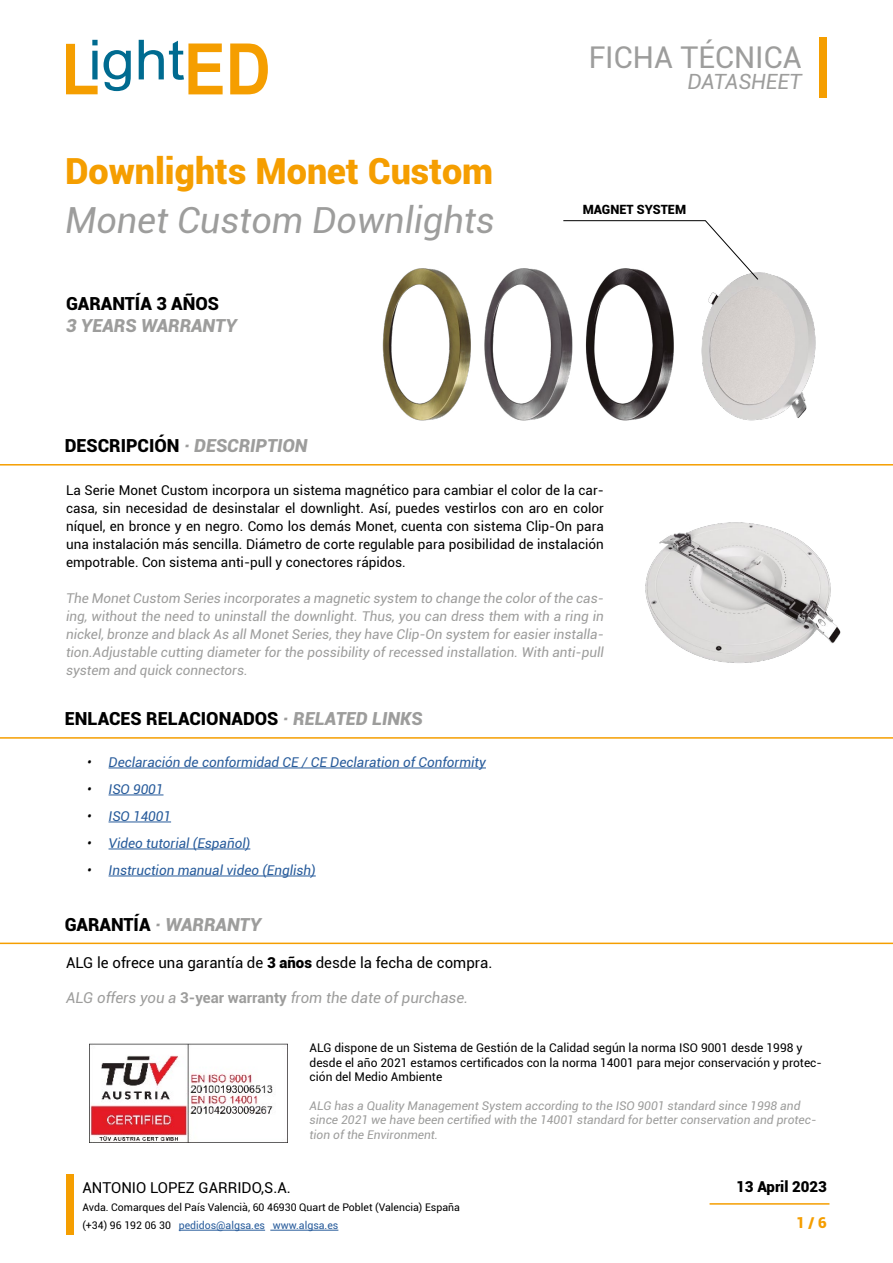
<style>
.page{position:relative;width:893px;height:1263px;background:#fff}
.page>*{position:absolute;margin:0;border:0;box-sizing:border-box;transform-origin:0 0}
.t1{font:900 36px "Roboto";color:#f59e00}
.t2{font:italic 36px "Roboto";color:#9d9d9c}
.t3{font:30px "Roboto";color:#9d9d9c}
.t4{font:italic 21px "Roboto";color:#9d9d9c}
.t5{font:italic 900 18px "Roboto";color:#9d9d9c}
.t6{font:900 18px "Roboto";color:#000}
.t7{font:15px "Roboto";color:#000}
.t8{font:italic 15px "Roboto";color:#9d9d9c}
.t9{font:900 15px "Roboto";color:#000}
.t10{font:900 15px "Roboto";color:#f59e00}
.t11{font:13.5px/18px "Roboto";color:#000;text-align:justify}
.t12{font:italic 13.5px/18px "Roboto";color:#9d9d9c;text-align:justify}
.t13{font:italic 13.5px "Roboto";color:#275b9b}
.t14{font:900 12.75px "Roboto";color:#000}
.t15{font:italic 12px/14.4px "Roboto";color:#9d9d9c}
.t16{font:12px/14.4px "Roboto";color:#000}
.t17{font:10.5px/18px "Roboto";color:#000}
.s1{font-style:normal;color:#000}
.s2{font-style:italic;color:#9d9d9c}
.s3{color:#000}
.s4{font-weight:900}
.s5{font-weight:700;font-style:normal}
.s6{color:#275b9b}
</style>
<div class="page">
<svg style="left:66px;top:40px;width:32px;height:54px"></svg>
<svg style="left:104px;top:50px;width:27px;height:41px"></svg>
<svg style="left:139px;top:40px;width:84px;height:54px"></svg>
<svg style="left:230px;top:44px;width:38px;height:50px"></svg>
<hr style="left:179px;top:1230px;width:86px;height:1px;background:#275b9b">
<hr style="left:270px;top:1230px;width:68px;height:1px;background:#275b9b">
<div style="left:819px;top:37px;width:8px;height:60px;background:#f59e00"></div>
<div style="left:66px;top:1175px;width:8px;height:60px;background:#f59e00"></div>
<hr style="left:710px;top:1203px;width:119px;height:2px;background:#f59e00">
<hr style="left:0;top:464px;width:893px;height:1px;background:#f59e00">
<hr style="left:0;top:737px;width:893px;height:2px;background:#f59e00">
<hr style="left:109px;top:768px;width:377px;height:1px;background:#275b9b">
<hr style="left:109px;top:795px;width:54px;height:1px;background:#275b9b">
<hr style="left:109px;top:822px;width:62px;height:1px;background:#275b9b">
<hr style="left:109px;top:849px;width:141px;height:1px;background:#275b9b">
<hr style="left:109px;top:876px;width:207px;height:1px;background:#275b9b">
<img style="left:89px;top:1043px;width:198px;height:100px">
<hr style="left:0;top:942px;width:893px;height:2px;background:#f59e00">
<img style="left:645px;top:522px;width:196px;height:141px">
<img style="left:730px;top:272px;width:86px;height:149px">
<img style="left:382px;top:268px;width:348px;height:153px">
<svg style="left:563px;top:220px;width:196px;height:60px"></svg>
<h1 class="t1" style="left:65px;top:145px;width:430px">Downlights Monet Custom</h1>
<h1 class="t2" style="left:65px;top:195px;width:431px">Monet Custom Downlights</h1>
<h3 class="t6" style="left:66px;top:291px;width:155px">GARANTÍA 3 AÑOS</h3>
<h3 class="t5" style="left:66px;top:313px;width:172px">3 YEARS WARRANTY</h3>
<h2 class="t3" style="left:589px;top:36px;width:214px">FICHA TÉCNICA</h2>
<h3 class="t4" style="left:687px;top:67px;width:116px">DATASHEET</h3>
<p class="t14" style="left:583px;top:200px;width:105px">MAGNET SYSTEM</p>
<h3 class="t5" style="left:65px;top:433px;width:244px"><span class="s1">DESCRIPCIÓN</span> · DESCRIPTION</h3>
<p class="t11" style="left:66px;top:480px;width:539px">La Serie Monet Custom incorpora un sistema magnético para cambiar el color de la car&shy;casa, sin necesidad de desinstalar el downlight. Así, puedes vestirlos con aro en color níquel, en bronce y en negro. Como los demás Monet, cuenta con sistema Clip-On para una instalación más sencilla. Diámetro de corte regulable para posibilidad de instalación empotrable. Con sistema anti-pull y conectores rápidos.</p>
<p class="t12" style="left:66px;top:588px;width:539px">The Monet Custom Series incorporates a magnetic system to change the color of the cas&shy;ing, without the need to uninstall the downlight. Thus, you can dress them with a ring in nickel, bronze and black As all Monet Series, they have Clip-On system for easier installa&shy;tion.Adjustable cutting diameter for the possibility of recessed installation. With anti-pull system and quick connectors.</p>
<h3 class="t6" style="left:65px;top:706px;width:359px">ENLACES RELACIONADOS <span class="s2">· RELATED LINKS</span></h3>
<p class="t13" style="left:87px;top:753px;width:400px"><span class="s3">•</span> Declaración de conformidad CE / CE Declaration of Conformity</p>
<p class="t13" style="left:87px;top:780px;width:78px"><span class="s3">•</span> ISO 9001</p>
<p class="t13" style="left:87px;top:807px;width:85px"><span class="s3">•</span> ISO 14001</p>
<p class="t13" style="left:87px;top:834px;width:165px"><span class="s3">•</span> Video tutorial (Español)</p>
<p class="t13" style="left:87px;top:861px;width:230px"><span class="s3">•</span> Instruction manual video (English)</p>
<h3 class="t5" style="left:65px;top:912px;width:198px"><span class="s1">GARANTÍA</span> · WARRANTY</h3>
<p class="t7" style="left:66px;top:952px;width:428px">ALG le ofrece una garantía de <span class="s4">3 años</span> desde la fecha de compra.</p>
<p class="t8" style="left:66px;top:987px;width:404px">ALG offers you a <span class="s5">3-year warranty</span> from the date of purchase.</p>
<p class="t16" style="left:310px;top:1040px;width:514px">ALG dispone de un Sistema de Gestión de la Calidad según la norma ISO 9001 desde 1998 y desde el año 2021 estamos certificados con la norma 14001 para mejor conservación y protec&shy;ción del Medio Ambiente</p>
<p class="t15" style="left:310px;top:1098px;width:508px">ALG has a Quality Management System according to the ISO 9001 standard since 1998 and since 2021 we have been certified with the 14001 standard for better conservation and protec&shy;tion of the Environment.</p>
<p class="t7" style="left:82px;top:1177px;width:210px">ANTONIO LOPEZ GARRIDO,S.A.</p>
<p class="t17" style="left:82px;top:1198px;width:379px">Avda. Comarques del País Valencià, 60 46930 Quart de Poblet (Valencia) España (+34) 96 192 06 30 <span class="s6">pedidos@algsa.es www.algsa.es</span></p>
<p class="t9" style="left:736px;top:1176px;width:92px">13 April 2023</p>
<p class="t10" style="left:796px;top:1212px;width:32px">1 / 6</p>
</div>
